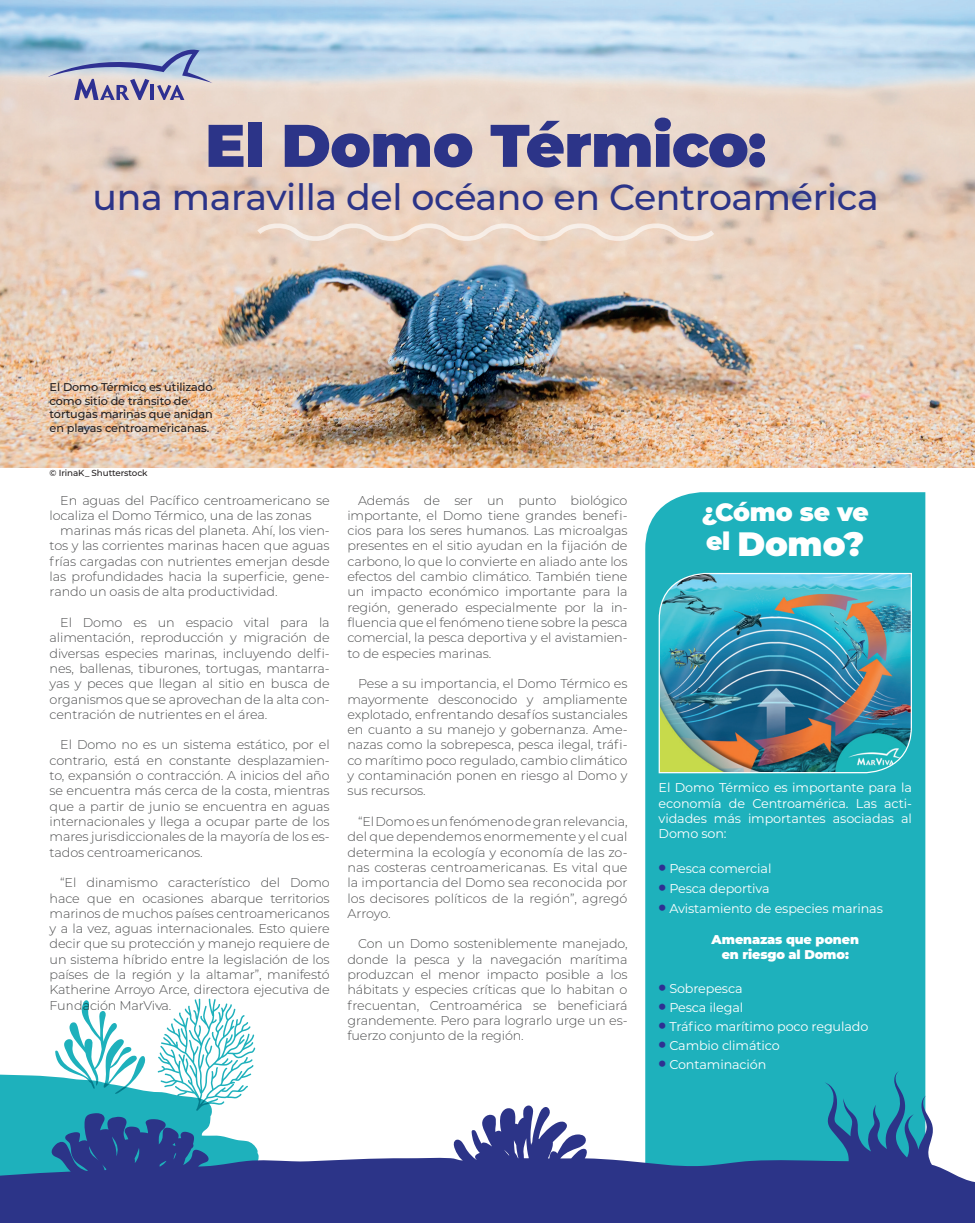
<style>
.page{position:relative;width:975px;height:1223px;background:#fff}
.page>*{position:absolute;margin:0;border:0;box-sizing:border-box;transform-origin:0 0}
.t1{font:900 60px "Montserrat";letter-spacing:-.01em;color:#2c3488}
.t2{font:500 36.25px "Montserrat";letter-spacing:-.01em;color:#2c3488}
.t3{font:900 33.75px "Montserrat";color:#fff}
.t4{font:900 25px "Montserrat";letter-spacing:-.01em;color:#fff}
.t5{font:300 12.75px/15.2px "Montserrat";letter-spacing:-.01em;color:#4b4c4d;text-align:justify}
.t6{font:12.75px/15.2px "Montserrat";letter-spacing:-.01em;color:#fff;text-align:justify}
.t7{font:900 12.75px/15.2px "Montserrat";letter-spacing:-.01em;color:#fff;text-align:center}
.t8{font:500 11.25px/13.5px "Montserrat";letter-spacing:-.01em;color:#231f20}
.t9{font:500 8.75px "Montserrat";letter-spacing:-.01em;color:#231f20}
.s1{font-weight:900;font-size:18.75px;color:#2e3092}
</style>
<div class="page">
<div style="left:645px;top:492px;width:280px;height:579px;background:#1eb1bc"></div>
<img style="left:0;top:0;width:974px;height:468px">
<svg style="left:257px;top:222px;width:456px;height:20px;background:#eed9ca"></svg>
<img style="left:658px;top:572px;width:254px;height:202px">
<svg style="left:55px;top:998px;width:201px;height:73px"></svg>
<svg style="left:0;top:1071px;width:974px;height:151px"></svg>
<svg style="left:48px;top:45px;width:164px;height:55px;background:#a8b1cb"></svg>
<h1 class="t1" style="left:205px;top:100px;width:562px">El Domo Térmico:</h1>
<h2 class="t2" style="left:93px;top:172px;width:787px">una maravilla del océano en Centroamérica</h2>
<p class="t8" style="left:50px;top:380px;width:165px">El Domo Térmico es utilizado como sitio de tránsito de tortugas marinas que anidan en playas centroamericanas.</p>
<p class="t9" style="left:50px;top:467px;width:99px">© IrinaK_ Shutterstock</p>
<p class="t5" style="left:50px;top:492px;width:281px;text-indent:11px">En aguas del Pacífico centroamericano se localiza el Domo Térmico, una de las zonas</p>
<p class="t5" style="left:50px;top:522px;width:281px;text-indent:11px">marinas más ricas del planeta. Ahí, los vien&shy;tos y las corrientes marinas hacen que aguas frías cargadas con nutrientes emerjan desde las profundidades hacia la superficie, gene&shy;rando un oasis de alta productividad.</p>
<p class="t5" style="left:50px;top:614px;width:281px;text-indent:11px">El Domo es un espacio vital para la alimentación, reproducción y migración de diversas especies marinas, incluyendo delfi&shy;nes, ballenas, tiburones, tortugas, mantarra&shy;yas y peces que llegan al sitio en busca de organismos que se aprovechan de la alta con&shy;centración de nutrientes en el área.</p>
<p class="t5" style="left:50px;top:737px;width:281px;text-indent:11px">El Domo no es un sistema estático, por el contrario, está en constante desplazamien&shy;to, expansión o contracción. A inicios del año se encuentra más cerca de la costa, mientras que a partir de junio se encuentra en aguas internacionales y llega a ocupar parte de los mares jurisdiccionales de la mayoría de los es&shy;tados centroamericanos.</p>
<p class="t5" style="left:50px;top:874px;width:281px;text-indent:11px">“El dinamismo característico del Domo hace que en ocasiones abarque territorios marinos de muchos países centroamericanos y a la vez, aguas internacionales. Esto quiere decir que su protección y manejo requiere de un sistema híbrido entre la legislación de los países de la región y la altamar”, manifestó Katherine Arroyo Arce, directora ejecutiva de Fundación MarViva.</p>
<p class="t5" style="left:347px;top:492px;width:281px;text-indent:11px">Además de ser un punto biológico importante, el Domo tiene grandes benefi&shy;cios para los seres humanos. Las microalgas presentes en el sitio ayudan en la fijación de carbono, lo que lo convierte en aliado ante los efectos del cambio climático. También tiene un impacto económico importante para la región, generado especialmente por la in&shy;fluencia que el fenómeno tiene sobre la pesca comercial, la pesca deportiva y el avistamien&shy;to de especies marinas.</p>
<p class="t5" style="left:347px;top:675px;width:281px;text-indent:11px">Pese a su importancia, el Domo Térmico es mayormente desconocido y ampliamente explotado, enfrentando desafíos sustanciales en cuanto a su manejo y gobernanza. Ame&shy;nazas como la sobrepesca, pesca ilegal, tráfi&shy;co marítimo poco regulado, cambio climático y contaminación ponen en riesgo al Domo y sus recursos.</p>
<p class="t5" style="left:347px;top:813px;width:281px;text-indent:11px">“El Domo es un fenómeno de gran relevancia, del que dependemos enormemente y el cual determina la ecología y economía de las zo&shy;nas costeras centroamericanas. Es vital que la importancia del Domo sea reconocida por los decisores políticos de la región”, agregó Arroyo.</p>
<p class="t5" style="left:347px;top:935px;width:281px;text-indent:11px">Con un Domo sosteniblemente manejado, donde la pesca y la navegación marítima produzcan el menor impacto posible a los hábitats y especies críticas que lo habitan o frecuentan, Centroamérica se beneficiará grandemente. Pero para lograrlo urge un es&shy;fuerzo conjunto de la región.</p>
<h3 class="t4" style="left:701px;top:493px;width:169px">¿Cómo se ve</h3>
<h3 class="t3" style="left:706px;top:519px;width:160px"><sup>el</sup> Domo?</h3>
<p class="t6" style="left:658px;top:779px;width:255px">El Domo Térmico es importante para la economía de Centroamérica. Las acti&shy;vidades más importantes asociadas al Domo son:</p>
<p class="t6" style="left:658px;top:860px;width:114px"><span class="s1">•</span> Pesca comercial</p>
<p class="t6" style="left:658px;top:880px;width:113px"><span class="s1">•</span> Pesca deportiva</p>
<p class="t6" style="left:658px;top:900px;width:226px"><span class="s1">•</span> Avistamiento de especies marinas</p>
<p class="t7" style="left:711px;top:931px;width:149px">Amenazas que ponen en riesgo al Domo:</p>
<p class="t6" style="left:658px;top:980px;width:85px"><span class="s1">•</span> Sobrepesca</p>
<p class="t6" style="left:658px;top:999px;width:86px"><span class="s1">•</span> Pesca ilegal</p>
<p class="t6" style="left:658px;top:1018px;width:211px"><span class="s1">•</span> Tráfico marítimo poco regulado</p>
<p class="t6" style="left:658px;top:1037px;width:122px"><span class="s1">•</span> Cambio climático</p>
<p class="t6" style="left:658px;top:1055px;width:109px"><span class="s1">•</span> Contaminación</p>
</div>
